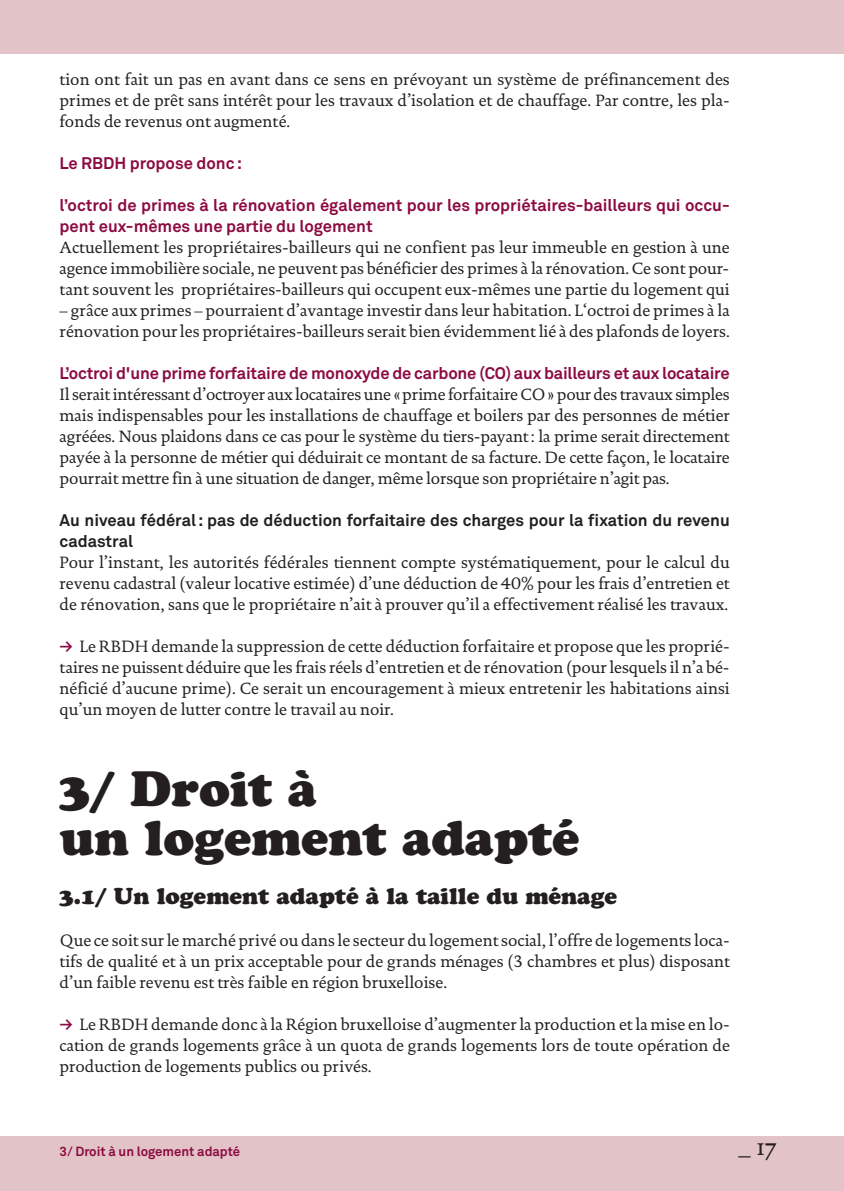
<style>
.page{position:relative;width:844px;height:1191px;background:#fff}
.page>*{position:absolute;margin:0;border:0;box-sizing:border-box;transform-origin:0 0}
.t1{font:900 49px/49px "Cooper";color:#231f20}
.t2{font:24.5px "DTL Documenta SP Regular";color:#231f20}
.t3{font:900 22.75px "Cooper";color:#231f20}
.t4{font:16.62px/21px "DTL Documenta";color:#231f20;text-align:justify}
.t5{font:700 16.62px/21px "Akkurat";color:#8c0b42}
.t6{font:700 16.62px/21px "Akkurat";color:#231f20}
.t7{font:700 13.12px "Akkurat";color:#8c0b42}
.s1{font-family:"Akkurat";font-weight:700;color:#8c0b42}
</style>
<div class="page">
<div style="left:0;top:0;width:843px;height:1191px;background:#e2c3c7"></div>
<div style="left:0;top:55px;width:843px;height:1081px;background:#fff"></div>
<p class="t4" style="left:60px;top:68px;width:671px">tion ont fait un pas en avant dans ce sens en prévoyant un système de préfinancement des primes et de prêt sans intérêt pour les travaux d’isolation et de chauffage. Par contre, les pla&shy;fonds de revenus ont augmenté.</p>
<p class="t5" style="left:60px;top:154px;width:184px">Le RBDH propose donc :</p>
<p class="t5" style="left:60px;top:196px;width:671px">l’octroi de primes à la rénovation également pour les propriétaires-bailleurs qui occu&shy;pent eux-mêmes une partie du logement</p>
<p class="t4" style="left:60px;top:236px;width:671px">Actuellement les propriétaires-bailleurs qui ne confient pas leur immeuble en gestion à une agence immobilière sociale, ne peuvent pas bénéficier des primes à la rénovation. Ce sont pour&shy;tant souvent les propriétaires-bailleurs qui occupent eux-mêmes une partie du logement qui</p>
<p class="t4" style="left:60px;top:299px;width:671px">– grâce aux primes – pourraient d’avantage investir dans leur habitation. L‘octroi de primes à la rénovation pour les propriétaires-bailleurs serait bien évidemment lié à des plafonds de loyers.</p>
<p class="t5" style="left:60px;top:364px;width:671px">L’octroi d'une prime forfaitaire de monoxyde de carbone (CO) aux bailleurs et aux locataire</p>
<p class="t4" style="left:60px;top:383px;width:671px">Il serait intéressant d’octroyer aux locataires une « prime forfaitaire CO » pour des travaux simples mais indispensables pour les installations de chauffage et boilers par des personnes de métier agréées. Nous plaidons dans ce cas pour le système du tiers-payant : la prime serait directement payée à la personne de métier qui déduirait ce montant de sa facture. De cette façon, le locataire pourrait mettre fin à une situation de danger, même lorsque son propriétaire n’agit pas.</p>
<p class="t6" style="left:60px;top:511px;width:671px">Au niveau fédéral : pas de déduction forfaitaire des charges pour la fixation du revenu cadastral</p>
<p class="t4" style="left:60px;top:551px;width:671px">Pour l’instant, les autorités fédérales tiennent compte systématiquement, pour le calcul du revenu cadastral (valeur locative estimée) d’une déduction de 40% pour les frais d’entretien et de rénovation, sans que le propriétaire n’ait à prouver qu’il a effectivement réalisé les travaux.</p>
<p class="t4" style="left:60px;top:635px;width:671px"><span class="s1">≥</span> Le RBDH demande la suppression de cette déduction forfaitaire et propose que les proprié&shy;taires ne puissent déduire que les frais réels d’entretien et de rénovation (pour lesquels il n’a bé&shy;néficié d’aucune prime). Ce serait un encouragement à mieux entretenir les habitations ainsi qu’un moyen de lutter contre le travail au noir.</p>
<h1 class="t1" style="left:60px;top:764px;width:521px">3/ Droit à<br>un logement adapté</h1>
<h3 class="t3" style="left:60px;top:882px;width:559px">3.1/ Un logement adapté à la taille du ménage</h3>
<p class="t4" style="left:60px;top:929px;width:671px">Que ce soit sur le marché privé ou dans le secteur du logement social, l’offre de logements loca&shy;tifs de qualité et à un prix acceptable pour de grands ménages (3 chambres et plus) disposant d’un faible revenu est très faible en région bruxelloise.</p>
<p class="t4" style="left:60px;top:1013px;width:671px"><span class="s1">≥</span> Le RBDH demande donc à la Région bruxelloise d’augmenter la production et la mise en lo&shy;cation de grands logements grâce à un quota de grands logements lors de toute opération de production de logements publics ou privés.</p>
<p class="t7" style="left:60px;top:1146px;width:182px">3/ Droit à un logement adapté</p>
<h2 class="t2" style="left:738px;top:1132px;width:40px">_17</h2>
</div>
